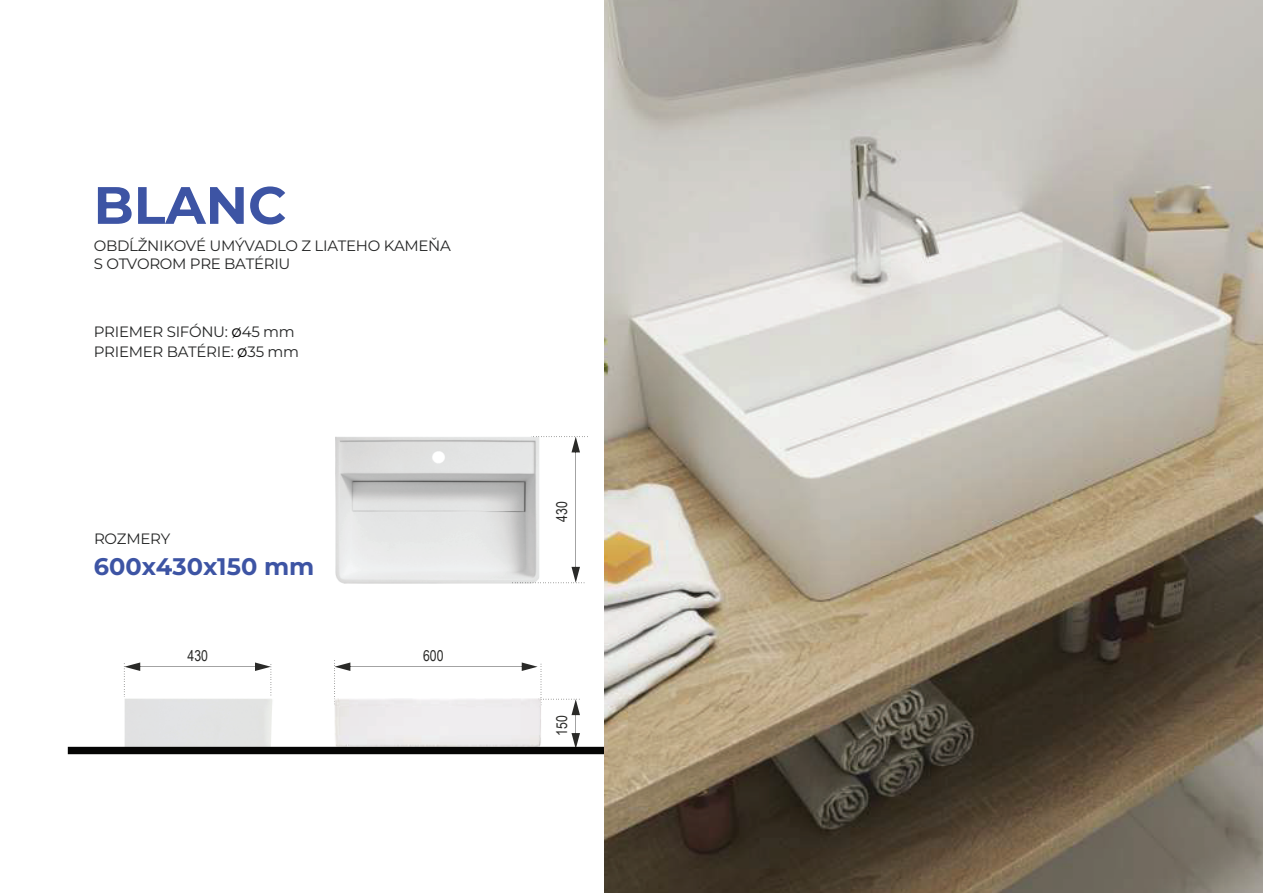
<style>
.page{position:relative;width:1263px;height:893px;background:#fff}
.page>*{position:absolute;margin:0;border:0;box-sizing:border-box;transform-origin:0 0}
.t1{font:100 52.5px "Montserrat";color:#3d54a4}
.t2{font:100 24px "Montserrat";color:#3d54a4}
.t3{font:100 15px/18px "Montserrat";letter-spacing:-.02em;color:#262727}
.t4{font:15px "Arial Narrow";color:#2a2a28}
.s1{font-size:16.5px;color:#050504}
</style>
<div class="page">
<img style="left:335px;top:437px;width:209px;height:147px">
<svg style="left:124px;top:662px;width:148px;height:35px"></svg>
<svg style="left:512px;top:436px;width:73px;height:147px"></svg>
<svg style="left:334px;top:660px;width:246px;height:87px"></svg>
<img style="left:332px;top:699px;width:215px;height:48px">
<img style="left:121px;top:698px;width:153px;height:49px">
<div style="left:68px;top:747px;width:550px;height:7px;background:#050504"></div>
<img style="left:605px;top:0;width:658px;height:893px">
<h1 class="t1" style="left:94px;top:170px;width:194px">BLANC</h1>
<p class="t3" style="left:94px;top:236px;width:359px">OBDĹŽNIKOVÉ UMÝVADLO Z LIATEHO KAMEŇA<br>S OTVOROM PRE BATÉRIU</p>
<p class="t3" style="left:94px;top:322px;width:207px;line-height:19.8px">PRIEMER SIFÓNU: <span class="s1">ø</span>45 mm<br>PRIEMER BATÉRIE: <span class="s1">ø</span>35 mm</p>
<p class="t3" style="left:94px;top:529px;width:78px">ROZMERY</p>
<h2 class="t2" style="left:94px;top:550px;width:222px">600x430x150 mm</h2>
<p class="t4" style="left:188px;top:645px;width:22px">430</p>
<p class="t4" style="left:423px;top:645px;width:22px">600</p>
<p class="t4" style="left:551px;top:522px;width:22px;rotate:-90deg">430</p>
<p class="t4" style="left:551px;top:736px;width:22px;rotate:-90deg">150</p>
</div>
